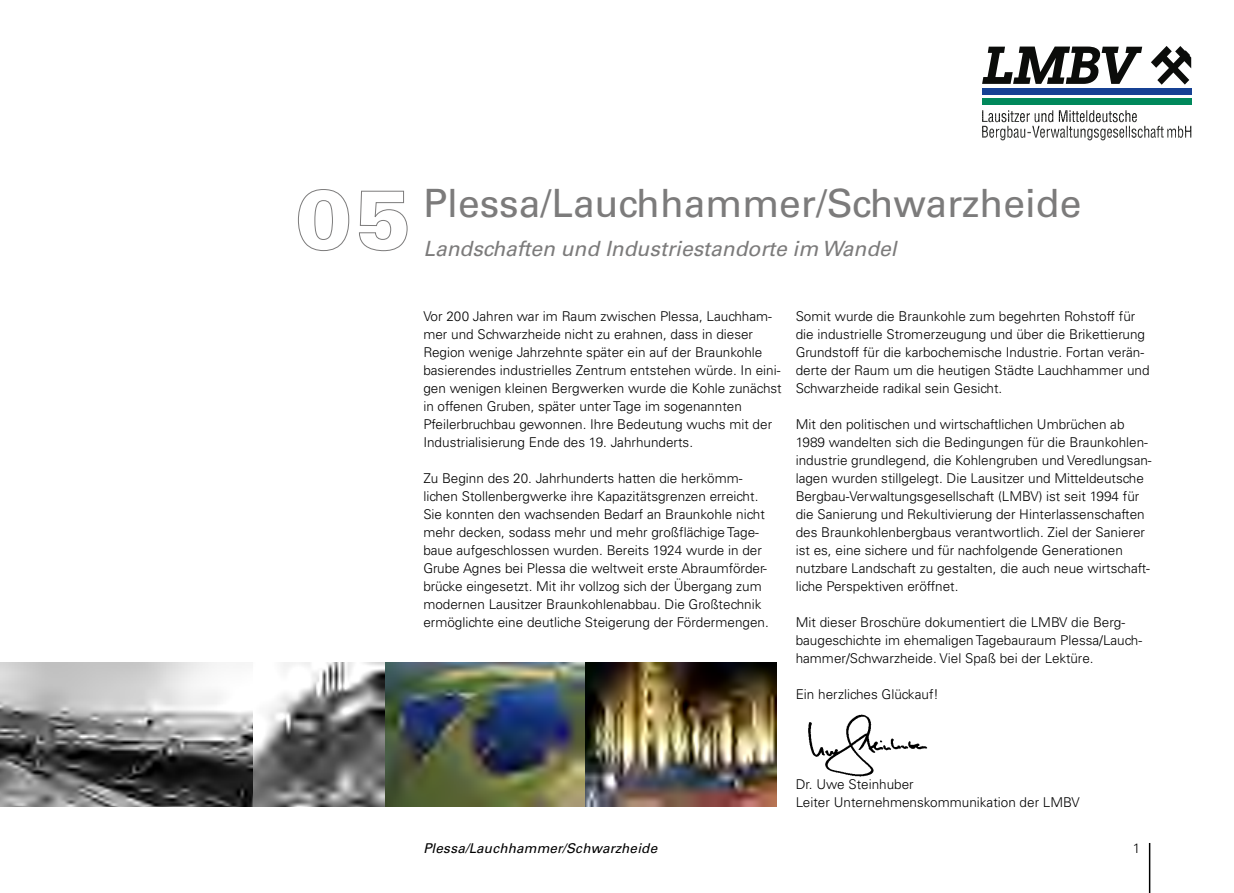
<style>
.page{position:relative;width:1234px;height:893px;background:#fff}
.page>*{position:absolute;margin:0;border:0;box-sizing:border-box;transform-origin:0 0}
.t1{font:39px "Univers LT Std";color:#7c7b7b}
.t2{font:italic 21px "Univers LT Std";color:#7c7b7b}
.t3{font:300 13.5px/18px "Univers LT Std";color:#000}
.t4{font:italic 13.5px "Univers LT Std";letter-spacing:.01em;color:#000}
</style>
<div class="page">
<hr style="left:1148px;top:843px;width:2px;height:50px;background:#000">
<div style="left:981px;top:88px;width:209px;height:6px;background:#164194"></div>
<div style="left:981px;top:98px;width:209px;height:7px;background:#00885b"></div>
<svg style="left:982px;top:110px;width:208px;height:30px"></svg>
<svg style="left:982px;top:47px;width:159px;height:37px"></svg>
<svg style="left:1151px;top:46px;width:39px;height:39px"></svg>
<img style="left:584px;top:663px;width:192px;height:144px">
<img style="left:384px;top:663px;width:200px;height:144px">
<svg style="left:253px;top:663px;width:131px;height:144px"></svg>
<svg style="left:298px;top:189px;width:51px;height:62px"></svg>
<svg style="left:359px;top:191px;width:48px;height:60px"></svg>
<img style="left:0;top:663px;width:253px;height:144px">
<img style="left:808px;top:714px;width:120px;height:63px">
<h1 class="t1" style="left:423px;top:180px;width:659px">Plessa/Lauchhammer/Schwarzheide</h1>
<h2 class="t2" style="left:423px;top:236px;width:475px">Landschaften und Industriestandorte im Wandel</h2>
<p class="t3" style="left:423px;top:307px;width:360px">Vor 200 Jahren war im Raum zwischen Plessa, Lauchham&shy;mer und Schwarzheide nicht zu erahnen, dass in dieser Region wenige Jahrzehnte später ein auf der Braunkohle basierendes industrielles Zentrum entstehen würde. In eini&shy;gen wenigen kleinen Bergwerken wurde die Kohle zunächst in offenen Gruben, später unter Tage im sogenannten Pfeilerbruchbau gewonnen. Ihre Bedeutung wuchs mit der Industrialisierung Ende des 19. Jahrhunderts.</p>
<p class="t3" style="left:423px;top:469px;width:347px">Zu Beginn des 20. Jahrhunderts hatten die herkömm&shy;lichen Stollenbergwerke ihre Kapazitätsgrenzen erreicht.<br>Sie konnten den wachsenden Bedarf an Braunkohle nicht mehr decken, sodass mehr und mehr großflächige Tage&shy;baue aufgeschlossen wurden. Bereits 1924 wurde in der Grube Agnes bei Plessa die weltweit erste Abraumförder&shy;brücke eingesetzt. Mit ihr vollzog sich der Übergang zum modernen Lausitzer Braunkohlenabbau. Die Großtechnik ermöglichte eine deutliche Steigerung der Fördermengen.</p>
<p class="t3" style="left:795px;top:307px;width:355px">Somit wurde die Braunkohle zum begehrten Rohstoff für die industrielle Stromerzeugung und über die Brikettierung Grundstoff für die karbochemische Industrie. Fortan verän&shy;derte der Raum um die heutigen Städte Lauchhammer und Schwarzheide radikal sein Gesicht.</p>
<p class="t3" style="left:795px;top:415px;width:357px">Mit den politischen und wirtschaftlichen Umbrüchen ab 1989 wandelten sich die Bedingungen für die Braunkohlen&shy;industrie grundlegend, die Kohlengruben und Veredlungsan&shy;lagen wurden stillgelegt. Die Lausitzer und Mitteldeutsche Bergbau-Verwaltungsgesellschaft (LMBV) ist seit 1994 für die Sanierung und Rekultivierung der Hinterlassenschaften des Braunkohlenbergbaus verantwortlich. Ziel der Sanierer ist es, eine sichere und für nachfolgende Generationen nutzbare Landschaft zu gestalten, die auch neue wirtschaft&shy;liche Perspektiven eröffnet.</p>
<p class="t3" style="left:795px;top:613px;width:348px">Mit dieser Broschüre dokumentiert die LMBV die Berg&shy;baugeschichte im ehemaligen Tagebauraum Plessa/Lauch&shy;hammer/Schwarzheide. Viel Spaß bei der Lektüre.</p>
<p class="t3" style="left:795px;top:685px;width:144px">Ein herzliches Glückauf!</p>
<p class="t3" style="left:795px;top:775px;width:285px">Dr. Uwe Steinhuber<br>Leiter Unternehmenskommunikation der LMBV</p>
<p class="t4" style="left:423px;top:840px;width:235px">Plessa/Lauchhammer/Schwarzheide</p>
<p class="t3" style="left:1132px;top:839px;width:9px">1</p>
</div>
